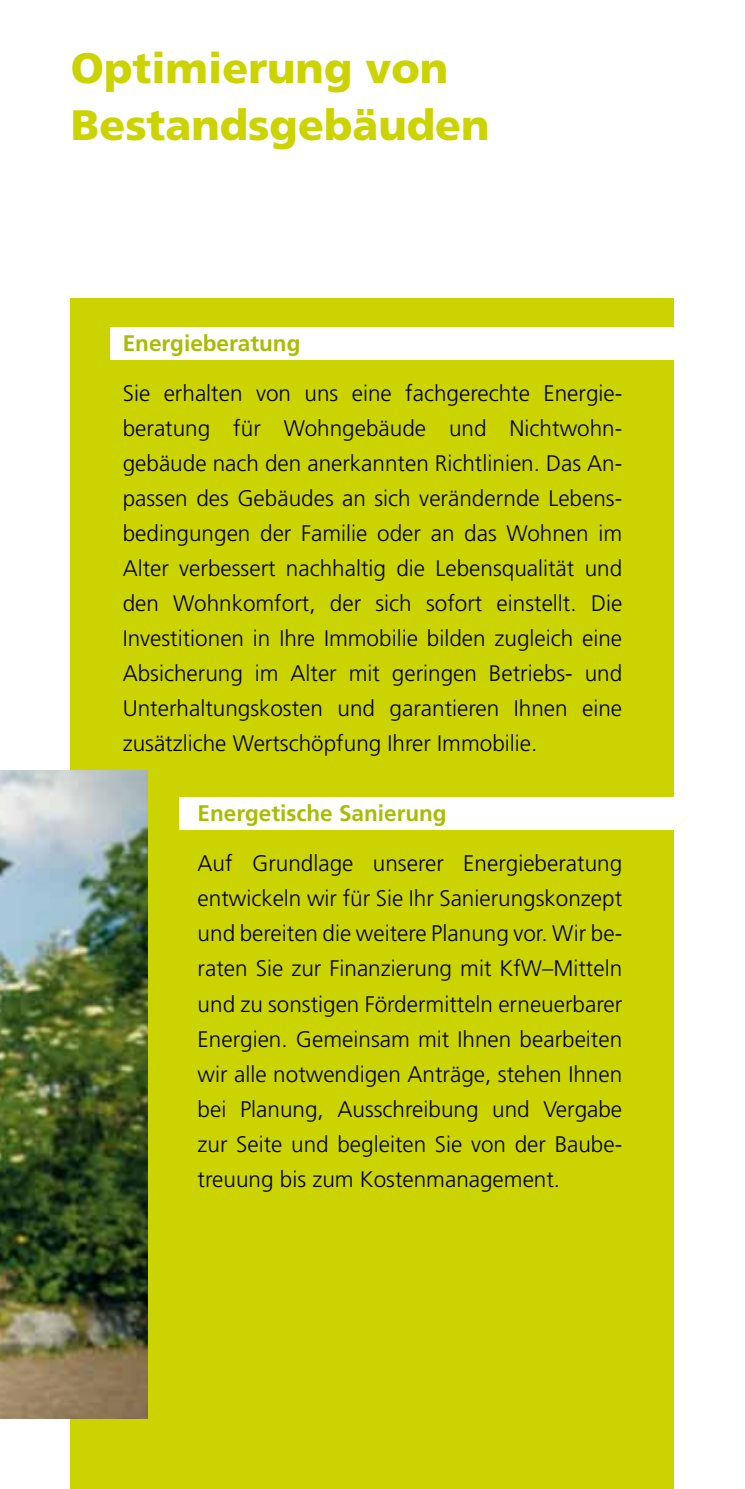
<style>
.page{position:relative;width:745px;height:1489px;background:#fff}
.page>*{position:absolute;margin:0;border:0;box-sizing:border-box;transform-origin:0 0}
.t1{font:900 42.5px/57.5px "Frutiger";color:#cbd300}
.t2{font:300 22.5px/35px "Frutiger";color:#000;text-align:justify}
.t3{font:700 22.5px "Frutiger";color:#a8bc00}
</style>
<div class="page">
<div style="left:71px;top:298px;width:602px;height:1190px;background:#cbd300"></div>
<div style="left:110px;top:327px;width:584px;height:33px;background:#fff"></div>
<div style="left:179px;top:797px;width:535px;height:33px;background:#fff"></div>
<img style="left:0;top:770px;width:148px;height:647px">
<h1 class="t1" style="left:71px;top:38px;width:420px">Optimierung von<br>Bestandsgebäuden</h1>
<p class="t3" style="left:123px;top:330px;width:179px">Energieberatung</p>
<p class="t2" style="left:123px;top:376px;width:500px">Sie erhalten von uns eine fachgerechte Energie&shy;beratung für Wohngebäude und Nichtwohn&shy;gebäude nach den anerkannten Richtlinien. Das An&shy;passen des Gebäudes an sich verändernde Lebens&shy;bedingungen der Familie oder an das Wohnen im Alter verbessert nachhaltig die Lebensqualität und den Wohnkomfort, der sich sofort einstellt. Die Investitionen in Ihre Immobilie bilden zugleich eine Absicherung im Alter mit geringen Betriebs- und Unterhaltungskosten und garantieren Ihnen eine zusätzliche Wertschöpfung Ihrer Immobilie.</p>
<p class="t3" style="left:197px;top:800px;width:250px">Energetische Sanierung</p>
<p class="t2" style="left:197px;top:846px;width:426px">Auf Grundlage unserer Energieberatung entwickeln wir für Sie Ihr Sanierungskonzept und bereiten die weitere Planung vor. Wir be&shy;raten Sie zur Finanzierung mit KfW–Mitteln und zu sonstigen Fördermitteln erneuerbarer Energien. Gemeinsam mit Ihnen bearbeiten wir alle notwendigen Anträge, stehen Ihnen bei Planung, Ausschreibung und Vergabe zur Seite und begleiten Sie von der Baube&shy;treuung bis zum Kostenmanagement.</p>
</div>
